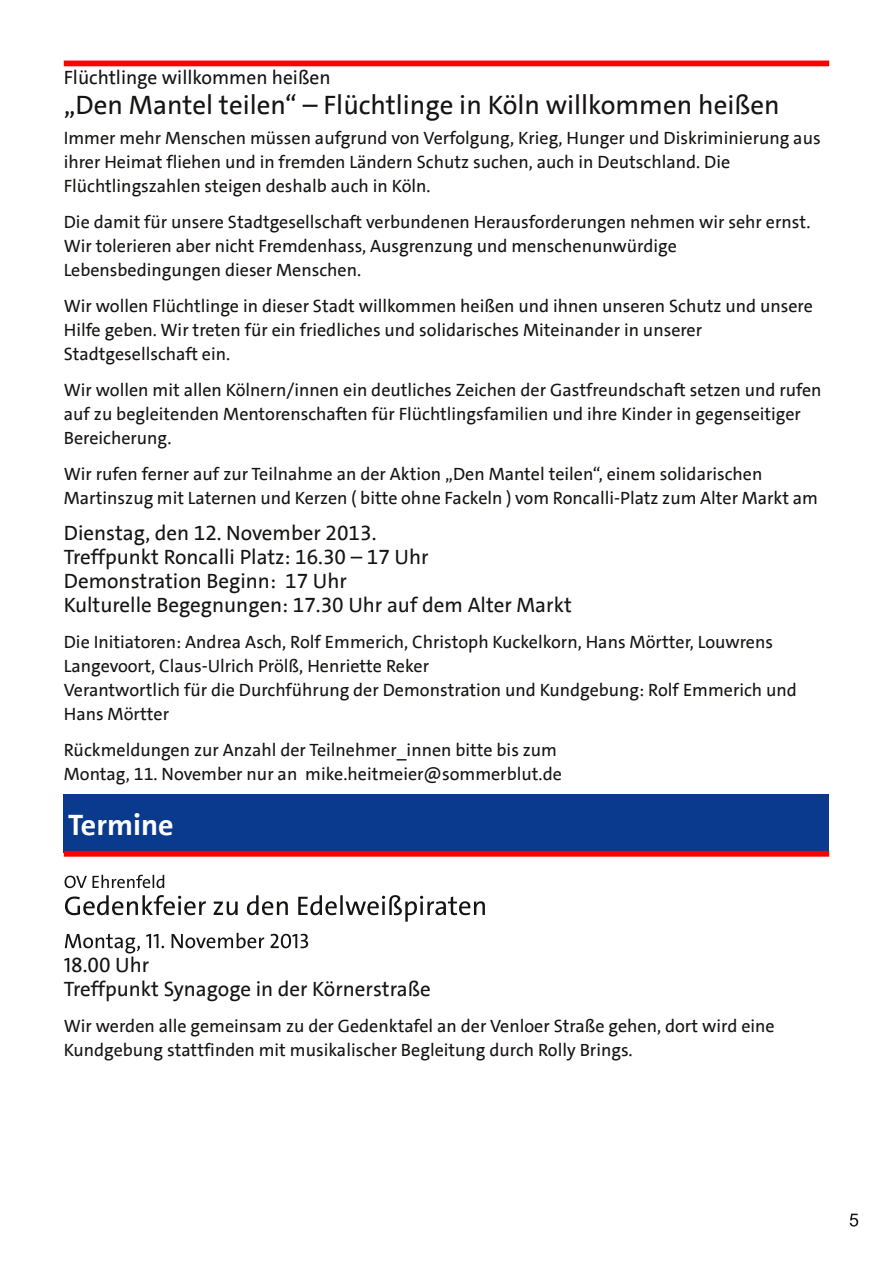
<style>
.page{position:relative;width:893px;height:1263px;background:#fff}
.page>*{position:absolute;margin:0;border:0;box-sizing:border-box;transform-origin:0 0}
.t1{font:700 30px "SPD The Sans";color:#fff}
.t2{font:27px "SPD The Sans";color:#161413}
.t3{font:21px/24px "SPD The Sans";color:#161413}
.t4{font:19.5px "SPD The Sans";color:#161413}
.t5{font:18px/24px "SPD The Sans";color:#161413}
</style>
<div class="page">
<svg style="left:850px;top:1213px;width:8px;height:13px"></svg>
<div style="left:64px;top:795px;width:765px;height:58px;background:#0a3a8d"></div>
<div style="left:64px;top:851px;width:765px;height:6px;background:#f00"></div>
<div style="left:64px;top:61px;width:765px;height:5px;background:#f00"></div>
<svg style="left:172px;top:933px;width:92px;height:15px"></svg>
<svg style="left:271px;top:934px;width:37px;height:14px"></svg>
<svg style="left:64px;top:934px;width:100px;height:38px"></svg>
<svg style="left:65px;top:876px;width:22px;height:12px"></svg>
<svg style="left:93px;top:875px;width:71px;height:13px"></svg>
<svg style="left:65px;top:895px;width:141px;height:20px"></svg>
<svg style="left:214px;top:901px;width:24px;height:14px"></svg>
<svg style="left:247px;top:895px;width:41px;height:20px"></svg>
<svg style="left:298px;top:895px;width:39px;height:20px"></svg>
<hr style="left:340px;top:895px;width:3px;height:20px;background:#161413">
<svg style="left:345px;top:895px;width:140px;height:27px"></svg>
<p class="t4" style="left:64px;top:65px;width:268px">Flüchtlinge willkommen heißen</p>
<h2 class="t2" style="left:64px;top:87px;width:717px">„Den Mantel teilen“ – Flüchtlinge in Köln willkommen heißen</h2>
<p class="t5" style="left:64px;top:126px;width:758px">Immer mehr Menschen müssen aufgrund von Verfolgung, Krieg, Hunger und Diskriminierung aus ihrer Heimat fliehen und in fremden Ländern Schutz suchen, auch in Deutschland. Die<br>Flüchtlingszahlen steigen deshalb auch in Köln.</p>
<p class="t5" style="left:64px;top:210px;width:748px">Die damit für unsere Stadtgesellschaft verbundenen Herausforderungen nehmen wir sehr ernst.<br>Wir tolerieren aber nicht Fremdenhass, Ausgrenzung und menschenunwürdige<br>Lebensbedingungen dieser Menschen.</p>
<p class="t5" style="left:64px;top:294px;width:750px">Wir wollen Flüchtlinge in dieser Stadt willkommen heißen und ihnen unseren Schutz und unsere<br>Hilfe geben. Wir treten für ein friedliches und solidarisches Miteinander in unserer<br>Stadtgesellschaft ein.</p>
<p class="t5" style="left:64px;top:378px;width:759px">Wir wollen mit allen Kölnern/innen ein deutliches Zeichen der Gastfreundschaft setzen und rufen auf zu begleitenden Mentorenschaften für Flüchtlingsfamilien und ihre Kinder in gegenseitiger<br>Bereicherung.</p>
<p class="t5" style="left:64px;top:462px;width:756px">Wir rufen ferner auf zur Teilnahme an der Aktion „Den Mantel teilen“, einem solidarischen<br>Martinszug mit Laternen und Kerzen ( bitte ohne Fackeln ) vom Roncalli-Platz zum Alter Markt am</p>
<p class="t3" style="left:64px;top:521px;width:510px">Dienstag, den 12. November 2013.<br>Treffpunkt Roncalli Platz: 16.30 – 17 Uhr Demonstration Beginn: 17 Uhr<br>Kulturelle Begegnungen: 17.30 Uhr auf dem Alter Markt</p>
<p class="t5" style="left:64px;top:630px;width:735px">Die Initiatoren: Andrea Asch, Rolf Emmerich, Christoph Kuckelkorn, Hans Mörtter, Louwrens Langevoort, Claus-Ulrich Prölß, Henriette Reker<br>Verantwortlich für die Durchführung der Demonstration und Kundgebung: Rolf Emmerich und Hans Mörtter</p>
<p class="t5" style="left:64px;top:738px;width:500px">Rückmeldungen zur Anzahl der Teilnehmer_innen bitte bis zum<br>Montag, 11. November nur an mike.heitmeier@sommerblut.de</p>
<h1 class="t1" style="left:68px;top:805px;width:107px">Termine</h1>
<p class="t3" style="left:64px;top:953px;width:369px;text-indent:7px">8.00 Uhr<br>Treffpunkt Synagoge in der Körnerstraße</p>
<p class="t5" style="left:64px;top:1014px;width:712px">Wir werden alle gemeinsam zu der Gedenktafel an der Venloer Straße gehen, dort wird eine<br>Kundgebung stattfinden mit musikalischer Begleitung durch Rolly Brings.</p>
</div>
